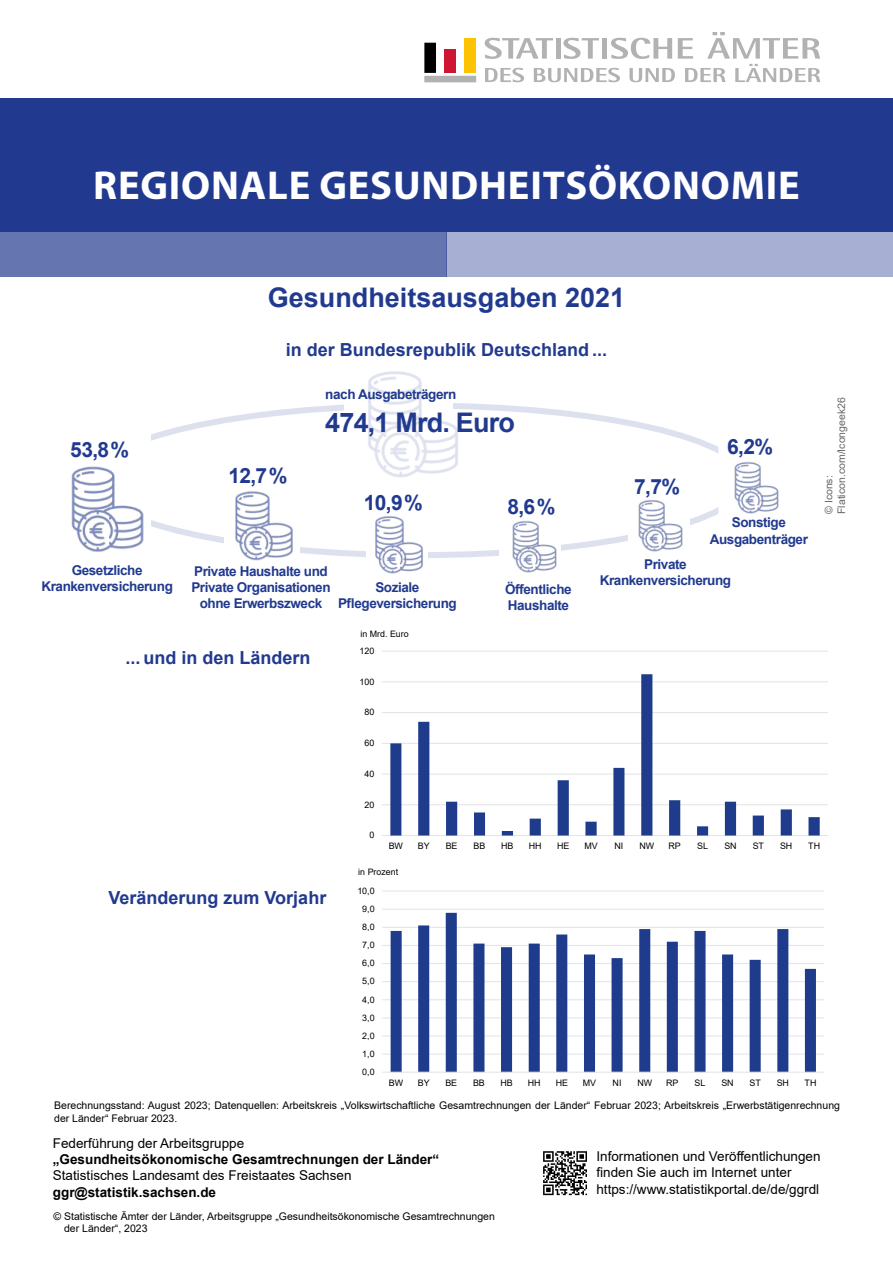
<style>
.page{position:relative;width:893px;height:1263px;background:#fff}
.page>*{position:absolute;margin:0;border:0;box-sizing:border-box;transform-origin:0 0}
.t1{font:700 40.5px "Myriad Pro";letter-spacing:.02em;color:#fff}
.t2{font:700 27px "Arial";color:#213a8f}
.t3{font:700 27px "Arial";letter-spacing:-.03em;color:#213a8f}
.t4{font:700 21px "Arial";color:#213a8f}
.t5{font:700 18px "Arial";color:#213a8f}
.t6{font:700 13.5px/16.2px "Arial";letter-spacing:-.03em;color:#213a8f;text-align:center}
.t7{font:13.5px/16.2px "Arial";color:#000}
.t8{font:700 13.5px "Arial";color:#000}
.t9{font:10.5px/12.6px "Arial";color:#000}
.t10{font:8.85px "Arial";letter-spacing:-.005em;color:#000}
</style>
<div class="page">
<div style="left:424px;top:76px;width:52px;height:6px;background:#b3b2b2"></div>
<div style="left:465px;top:38px;width:11px;height:35px;background:#fdc300"></div>
<div style="left:424px;top:43px;width:12px;height:30px;background:#000"></div>
<div style="left:444px;top:50px;width:12px;height:23px;background:#ce1531"></div>
<svg style="left:485px;top:32px;width:335px;height:50px"></svg>
<div style="left:0;top:98px;width:893px;height:134px;background:#213a8f"></div>
<div style="left:0;top:232px;width:446px;height:44px;background:#6475b0"></div>
<div style="left:446px;top:232px;width:447px;height:44px;background:#a7b0d2"></div>
<svg style="left:543px;top:1195px;width:44px;height:1px"></svg>
<svg style="left:543px;top:1151px;width:44px;height:44px"></svg>
<img style="left:368px;top:371px;width:100px;height:106px">
<img style="left:71px;top:466px;width:73px;height:86px">
<img style="left:235px;top:491px;width:58px;height:69px">
<img style="left:375px;top:516px;width:48px;height:57px">
<img style="left:512px;top:521px;width:45px;height:51px">
<img style="left:638px;top:500px;width:45px;height:52px">
<img style="left:734px;top:462px;width:45px;height:51px">
<hr style="left:382px;top:804px;width:446px;height:1px;background:#e3e3e3">
<hr style="left:382px;top:774px;width:446px;height:1px;background:#e3e3e3">
<hr style="left:382px;top:743px;width:446px;height:1px;background:#e3e3e3">
<hr style="left:382px;top:712px;width:446px;height:1px;background:#e3e3e3">
<hr style="left:382px;top:681px;width:446px;height:1px;background:#e3e3e3">
<hr style="left:382px;top:651px;width:446px;height:1px;background:#e3e3e3">
<hr style="left:382px;top:835px;width:446px;height:1px;background:#e3e3e3">
<svg style="left:390px;top:674px;width:430px;height:161px"></svg>
<hr style="left:382px;top:1054px;width:442px;height:1px;background:#e3e3e3">
<hr style="left:382px;top:1035px;width:442px;height:1px;background:#e3e3e3">
<hr style="left:382px;top:1017px;width:442px;height:1px;background:#e3e3e3">
<hr style="left:382px;top:999px;width:442px;height:1px;background:#e3e3e3">
<hr style="left:382px;top:981px;width:442px;height:1px;background:#e3e3e3">
<hr style="left:382px;top:963px;width:442px;height:1px;background:#e3e3e3">
<hr style="left:382px;top:945px;width:442px;height:1px;background:#e3e3e3">
<hr style="left:382px;top:927px;width:442px;height:1px;background:#e3e3e3">
<hr style="left:382px;top:909px;width:442px;height:1px;background:#e3e3e3">
<hr style="left:382px;top:891px;width:442px;height:1px;background:#e3e3e3">
<svg style="left:391px;top:913px;width:425px;height:159px"></svg>
<hr style="left:382px;top:1072px;width:442px;height:1px;background:#e3e3e3">
<h1 class="t1" style="left:93px;top:159px;width:708px">REGIONALE GESUNDHEITSÖKONOMIE</h1>
<h3 class="t4" style="left:70px;top:435px;width:61px">53,8%</h3>
<p class="t6" style="left:41px;top:562px;width:133px">Gesetzliche<br>Krankenversicherung</p>
<h2 class="t2" style="left:268px;top:278px;width:359px">Gesundheitsausgaben 2021</h2>
<h3 class="t5" style="left:286px;top:337px;width:323px">in der Bundesrepublik Deutschland ...</h3>
<p class="t6" style="left:325px;top:386px;width:132px">nach Ausgabeträgern</p>
<h2 class="t3" style="left:325px;top:403px;width:191px">474,1 Mrd. Euro</h2>
<h3 class="t4" style="left:228px;top:461px;width:61px">12,7%</h3>
<h3 class="t4" style="left:364px;top:487px;width:61px">10,9%</h3>
<h3 class="t4" style="left:507px;top:492px;width:49px">8,6%</h3>
<h3 class="t4" style="left:634px;top:472px;width:47px">7,7%</h3>
<h3 class="t4" style="left:727px;top:432px;width:47px">6,2%</h3>
<p class="t6" style="left:710px;top:515px;width:100px">Sonstige<br>Ausgabenträger</p>
<p class="t6" style="left:191px;top:563px;width:141px">Private Haushalte und<br>Private Organisationen ohne Erwerbszweck</p>
<p class="t6" style="left:338px;top:580px;width:120px">Soziale<br>Pflegeversicherung</p>
<p class="t10" style="left:360px;top:628px;width:50px">in Mrd. Euro</p>
<p class="t6" style="left:505px;top:581px;width:68px;text-align:left">Öffentliche<br>Haushalte</p>
<p class="t6" style="left:600px;top:556px;width:133px">Private<br>Krankenversicherung</p>
<h3 class="t5" style="left:125px;top:645px;width:187px">... und in den Ländern</h3>
<p class="t10" style="left:359px;top:645px;width:16px">120</p>
<p class="t10" style="left:359px;top:675px;width:16px">100</p>
<p class="t10" style="left:364px;top:706px;width:11px">80</p>
<p class="t10" style="left:364px;top:737px;width:11px">60</p>
<p class="t10" style="left:364px;top:768px;width:11px">40</p>
<p class="t10" style="left:364px;top:798px;width:11px">20</p>
<p class="t10" style="left:369px;top:829px;width:6px">0</p>
<p class="t9" style="left:823px;top:514px;width:118px;rotate:-90deg">© Icons:<br>Flaticon.com/Icongeek26</p>
<p class="t10" style="left:389px;top:840px;width:16px">BW</p>
<p class="t10" style="left:418px;top:840px;width:13px">BY</p>
<p class="t10" style="left:446px;top:840px;width:13px">BE</p>
<p class="t10" style="left:474px;top:840px;width:13px">BB</p>
<p class="t10" style="left:501px;top:840px;width:14px">HB</p>
<p class="t10" style="left:529px;top:840px;width:14px">HH</p>
<p class="t10" style="left:557px;top:840px;width:14px">HE</p>
<p class="t10" style="left:584px;top:840px;width:15px">MV</p>
<p class="t10" style="left:614px;top:840px;width:10px">NI</p>
<p class="t10" style="left:639px;top:840px;width:16px">NW</p>
<p class="t10" style="left:669px;top:840px;width:14px">RP</p>
<p class="t10" style="left:697px;top:840px;width:12px">SL</p>
<p class="t10" style="left:724px;top:840px;width:14px">SN</p>
<p class="t10" style="left:753px;top:840px;width:13px">ST</p>
<p class="t10" style="left:780px;top:840px;width:14px">SH</p>
<p class="t10" style="left:808px;top:840px;width:13px">TH</p>
<h3 class="t5" style="left:109px;top:885px;width:219px">Veränderung zum Vorjahr</h3>
<p class="t10" style="left:358px;top:866px;width:41px">in Prozent</p>
<p class="t10" style="left:357px;top:885px;width:19px">10,0</p>
<p class="t10" style="left:362px;top:903px;width:14px">9,0</p>
<p class="t10" style="left:362px;top:921px;width:14px">8,0</p>
<p class="t10" style="left:362px;top:939px;width:14px">7,0</p>
<p class="t10" style="left:362px;top:957px;width:14px">6,0</p>
<p class="t10" style="left:362px;top:975px;width:14px">5,0</p>
<p class="t10" style="left:362px;top:993px;width:14px">4,0</p>
<p class="t10" style="left:362px;top:1011px;width:14px">3,0</p>
<p class="t10" style="left:362px;top:1029px;width:14px">2,0</p>
<p class="t10" style="left:362px;top:1047px;width:14px">1,0</p>
<p class="t10" style="left:362px;top:1066px;width:14px">0,0</p>
<p class="t10" style="left:389px;top:1076px;width:16px">BW</p>
<p class="t10" style="left:418px;top:1076px;width:13px">BY</p>
<p class="t10" style="left:445px;top:1076px;width:13px">BE</p>
<p class="t10" style="left:473px;top:1076px;width:13px">BB</p>
<p class="t10" style="left:500px;top:1076px;width:14px">HB</p>
<p class="t10" style="left:528px;top:1076px;width:14px">HH</p>
<p class="t10" style="left:556px;top:1076px;width:14px">HE</p>
<p class="t10" style="left:583px;top:1076px;width:15px">MV</p>
<p class="t10" style="left:613px;top:1076px;width:10px">NI</p>
<p class="t10" style="left:637px;top:1076px;width:16px">NW</p>
<p class="t10" style="left:666px;top:1076px;width:14px">RP</p>
<p class="t10" style="left:694px;top:1076px;width:12px">SL</p>
<p class="t10" style="left:721px;top:1076px;width:14px">SN</p>
<p class="t10" style="left:749px;top:1076px;width:13px">ST</p>
<p class="t10" style="left:777px;top:1076px;width:14px">SH</p>
<p class="t10" style="left:805px;top:1076px;width:13px">TH</p>
<p class="t9" style="left:54px;top:1099px;width:787px">Berechnungsstand: August 2023; Datenquellen: Arbeitskreis „Volkswirtschaftliche Gesamtrechnungen der Länder“ Februar 2023; Arbeitskreis „Erwerbstätigenrechnung der Länder“ Februar 2023.</p>
<p class="t7" style="left:53px;top:1135px;width:193px">Federführung der Arbeitsgruppe</p>
<p class="t8" style="left:53px;top:1150px;width:388px">„Gesundheitsökonomische Gesamtrechnungen der Länder“</p>
<p class="t7" style="left:53px;top:1167px;width:300px">Statistisches Landesamt des Freistaates Sachsen</p>
<p class="t8" style="left:53px;top:1182px;width:165px">ggr@statistik.sachsen.de</p>
<p class="t9" style="left:64px;top:1209px;width:432px;text-indent:-11px">© Statistische Ämter der Länder, Arbeitsgruppe „Gesundheitsökonomische Gesamtrechnungen der Länder“, 2023</p>
<p class="t7" style="left:596px;top:1148px;width:226px">Informationen und Veröffentlichungen finden Sie auch im Internet unter https://www.statistikportal.de/de/ggrdl</p>
</div>
